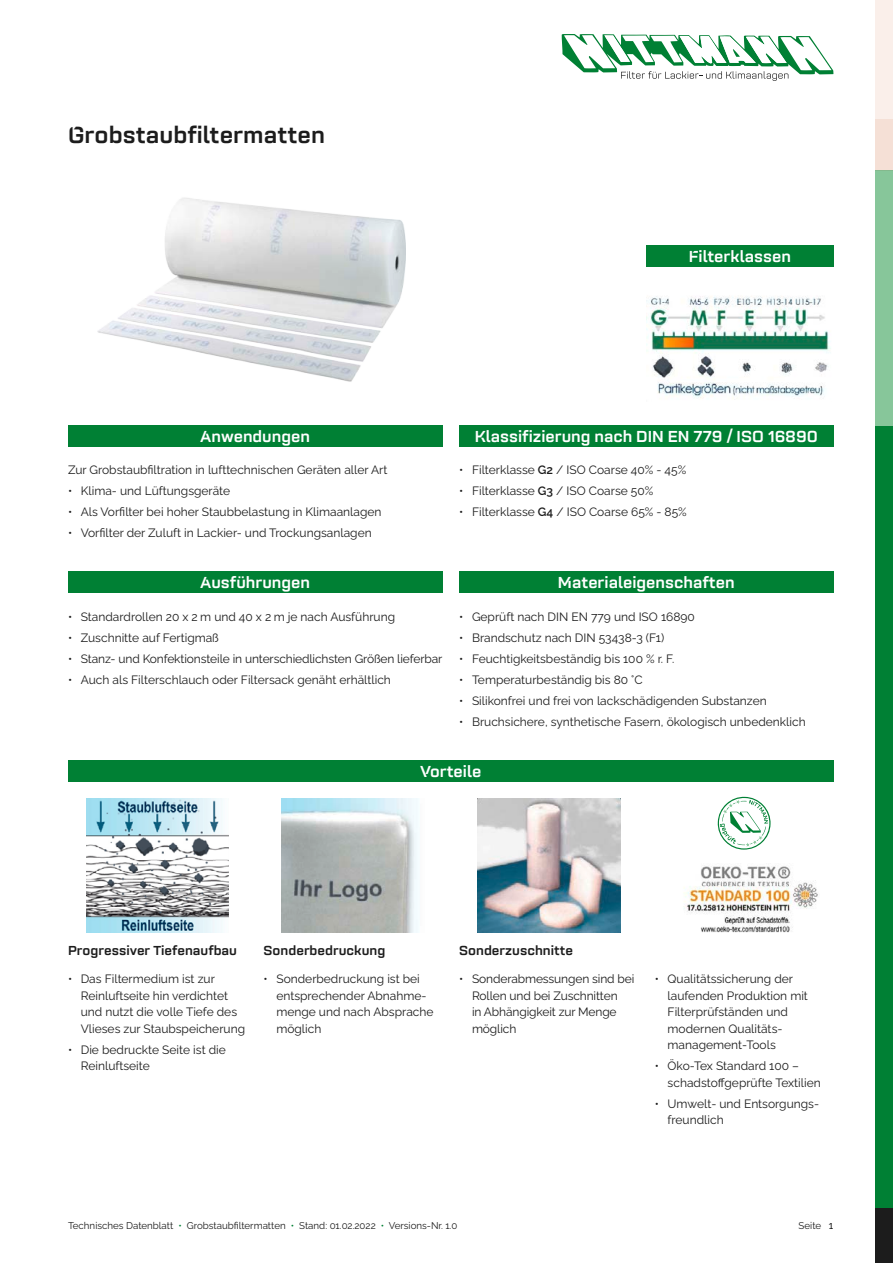
<style>
.page{position:relative;width:893px;height:1263px;background:#fff}
.page>*{position:absolute;margin:0;border:0;box-sizing:border-box;transform-origin:0 0}
.t1{font:600 24px "Rouben";color:#1c1c1c}
.t2{font:600 16.5px "Rouben";color:#fff}
.t3{font:600 13.5px "Rouben";color:#1c1c1c}
.t4{font:12px/16.5px "Raleway";color:#1c1c1c}
.t5{font:9.75px "Raleway";color:#1c1c1c}
.s1{font-weight:600}
.s2{color:#008034}
.s3{font-size:10.5px;color:#000}
</style>
<div class="page">
<div style="left:876px;top:0;width:17px;height:170px;background:#faefea"></div>
<div style="left:876px;top:425px;width:17px;height:784px;background:#008034"></div>
<div style="left:876px;top:170px;width:17px;height:255px;background:#87c69a"></div>
<div style="left:876px;top:1209px;width:17px;height:54px;background:#1c1c1c"></div>
<div style="left:876px;top:119px;width:17px;height:51px;background:#f5e0d6"></div>
<svg style="left:562px;top:34px;width:271px;height:47px"></svg>
<img style="left:97px;top:198px;width:308px;height:184px">
<img style="left:86px;top:799px;width:143px;height:134px">
<div style="left:68px;top:760px;width:765px;height:22px;background:#008034"></div>
<div style="left:68px;top:425px;width:374px;height:21px;background:#008034"></div>
<div style="left:459px;top:425px;width:374px;height:21px;background:#008034"></div>
<div style="left:68px;top:571px;width:374px;height:22px;background:#008034"></div>
<div style="left:646px;top:246px;width:187px;height:21px;background:#008034"></div>
<img style="left:646px;top:296px;width:185px;height:103px">
<div style="left:459px;top:571px;width:374px;height:22px;background:#008034"></div>
<img style="left:281px;top:799px;width:137px;height:134px">
<img style="left:477px;top:799px;width:143px;height:133px">
<img style="left:683px;top:866px;width:135px;height:67px">
<svg style="left:717px;top:797px;width:54px;height:53px"></svg>
<h1 class="t1" style="left:68px;top:119px;width:258px">Grobstaubfiltermatten</h1>
<h2 class="t2" style="left:689px;top:246px;width:104px">Filterklassen</h2>
<h2 class="t2" style="left:200px;top:425px;width:111px">Anwendungen</h2>
<h2 class="t2" style="left:475px;top:425px;width:345px">Klassifizierung nach DIN EN 779 / ISO 16890</h2>
<p class="t4" style="left:68px;top:461px;width:321px">Zur Grobstaubfiltration in lufttechnischen Geräten aller Art</p>
<p class="t4" style="left:68px;top:482px;width:164px">• Klima- und Lüftungsgeräte</p>
<p class="t4" style="left:68px;top:503px;width:315px">• Als Vorfilter bei hoher Staubbelastung in Klimaanlagen</p>
<p class="t4" style="left:68px;top:524px;width:305px">• Vorfilter der Zuluft in Lackier- und Trockungsanlagen</p>
<h2 class="t2" style="left:200px;top:572px;width:112px">Ausführungen</h2>
<p class="t4" style="left:68px;top:607px;width:329px">• Standardrollen 20 x 2 m und 40 x 2 m je nach Ausführung</p>
<p class="t4" style="left:68px;top:628px;width:152px">• Zuschnitte auf Fertigmaß</p>
<p class="t4" style="left:68px;top:649px;width:376px">• Stanz- und Konfektionsteile in unterschiedlichsten Größen lieferbar</p>
<p class="t4" style="left:68px;top:670px;width:324px">• Auch als Filterschlauch oder Filtersack genäht erhältlich</p>
<p class="t4" style="left:459px;top:461px;width:228px">• Filterklasse <span class="s1">G2</span> / ISO Coarse 40% - 45%</p>
<p class="t4" style="left:459px;top:482px;width:196px">• Filterklasse <span class="s1">G3</span> / ISO Coarse 50%</p>
<p class="t4" style="left:459px;top:503px;width:229px">• Filterklasse <span class="s1">G4</span> / ISO Coarse 65% - 85%</p>
<h2 class="t2" style="left:558px;top:572px;width:178px">Materialeigenschaften</h2>
<p class="t4" style="left:459px;top:607px;width:237px">• Geprüft nach DIN EN 779 und ISO 16890</p>
<p class="t4" style="left:459px;top:628px;width:207px">• Brandschutz nach DIN 53438-3 (F1)</p>
<p class="t4" style="left:459px;top:649px;width:217px">• Feuchtigkeitsbeständig bis 100 % r. F.</p>
<p class="t4" style="left:459px;top:670px;width:185px">• Temperaturbeständig bis 80 °C</p>
<p class="t4" style="left:459px;top:691px;width:309px">• Silikonfrei und frei von lackschädigenden Substanzen</p>
<p class="t4" style="left:459px;top:712px;width:348px">• Bruchsichere, synthetische Fasern, ökologisch unbedenklich</p>
<h2 class="t2" style="left:420px;top:761px;width:63px">Vorteile</h2>
<p class="t3" style="left:68px;top:941px;width:171px">Progressiver Tiefenaufbau</p>
<p class="t4" style="left:81px;top:969px;width:166px;text-indent:-13px">• Das Filtermedium ist zur<br>Reinluftseite hin verdichtet und nutzt die volle Tiefe des<br>Vlieses zur Staubspeicherung</p>
<p class="t4" style="left:81px;top:1040px;width:147px;text-indent:-13px">• Die bedruckte Seite ist die<br>Reinluftseite</p>
<p class="t3" style="left:264px;top:941px;width:123px">Sonderbedruckung</p>
<p class="t4" style="left:276px;top:969px;width:159px;text-indent:-13px">• Sonderbedruckung ist bei entsprechender Abnahme&shy;menge und nach Absprache möglich</p>
<p class="t3" style="left:459px;top:941px;width:115px">Sonderzuschnitte</p>
<p class="t4" style="left:472px;top:969px;width:164px;text-indent:-13px">• Sonderabmessungen sind bei<br>Rollen und bei Zuschnitten<br>in Abhängigkeit zur Menge möglich</p>
<p class="t4" style="left:668px;top:969px;width:142px;text-indent:-13px">• Qualitätssicherung der laufenden Produktion mit<br>Filterprüfständen und modernen Qualitäts&shy;management-Tools</p>
<p class="t4" style="left:668px;top:1056px;width:155px;text-indent:-13px">• Öko-Tex Standard 100 – schadstoffgeprüfte Textilien</p>
<p class="t4" style="left:668px;top:1094px;width:153px;text-indent:-13px">• Umwelt- und Entsorgungs&shy;freundlich</p>
<p class="t5" style="left:68px;top:1217px;width:391px">Technisches Datenblatt <span class="s2">•</span> Grobstaubfiltermatten <span class="s2">•</span> Stand: 01.02.2022 <span class="s2">•</span> Versions-Nr. 1.0</p>
<p class="t5" style="left:799px;top:1218px;width:36px">Seite <span class="s3">1</span></p>
</div>
